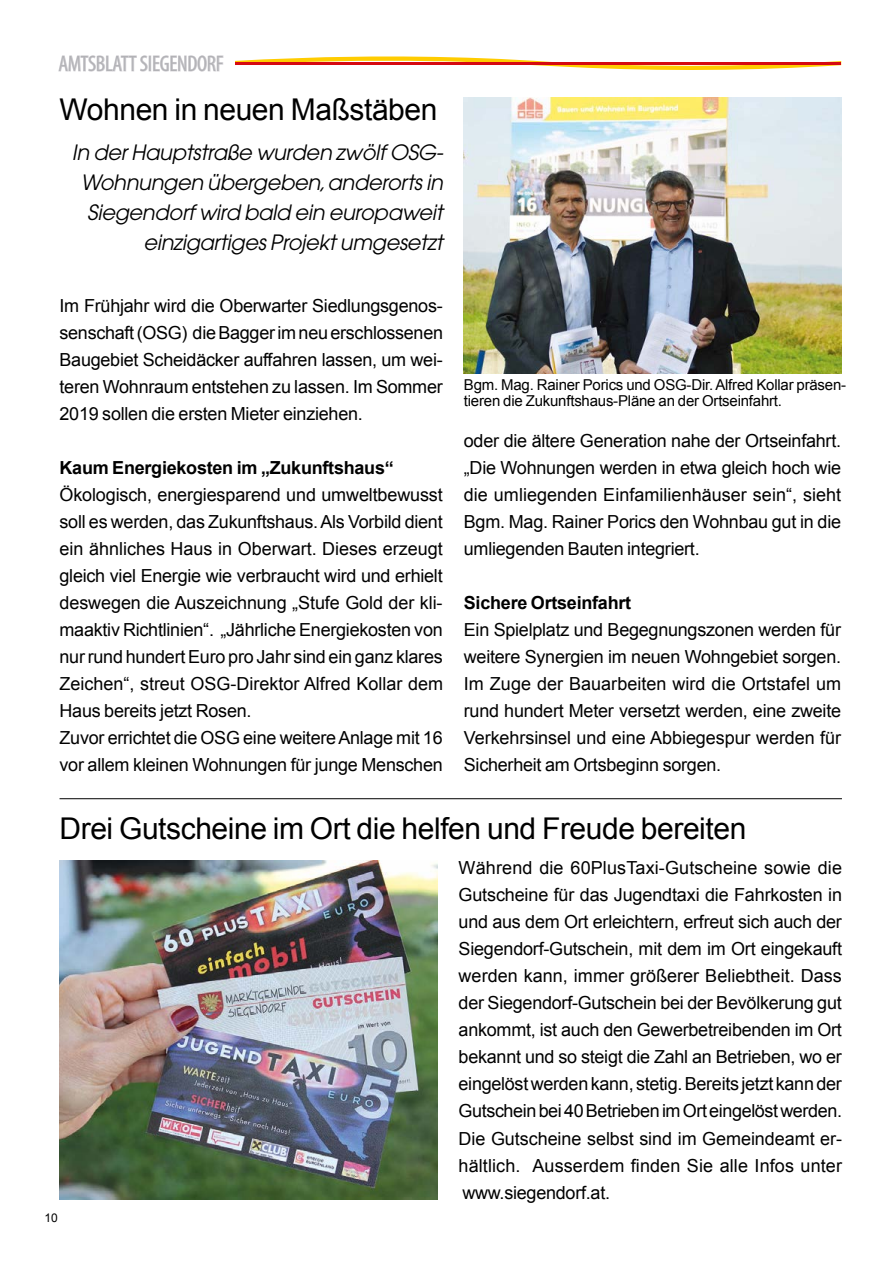
<style>
.page{position:relative;width:893px;height:1263px;background:#fff}
.page>*{position:absolute;margin:0;border:0;box-sizing:border-box;transform-origin:0 0}
.t1{font:30px "Arial";letter-spacing:-.015em;color:#000}
.t2{font:condensed 22.5px "Myriad Pro";letter-spacing:-.01em;color:#b2b2b6}
.t3{font:italic 21px/30px "Avant Garde";letter-spacing:-.015em;color:#000;text-align:right}
.t4{font:18px/27px "Arial";letter-spacing:-.015em;color:#000;text-align:justify}
.t5{font:700 18px "Arial";letter-spacing:-.015em;color:#000}
.t6{font:15px/16.5px "Arial";letter-spacing:-.015em;color:#000}
.t7{font:12px "Arial";color:#000}
</style>
<div class="page">
<svg style="left:58px;top:55px;width:166px;height:17px"></svg>
<svg style="left:235px;top:56px;width:606px;height:14px"></svg>
<hr style="left:235px;top:62px;width:606px;height:3px;background:#d50911">
<img style="left:464px;top:98px;width:377px;height:275px">
<img style="left:60px;top:861px;width:378px;height:338px">
<hr style="left:60px;top:798px;width:782px;height:1px;background:#000">
<p class="t2" style="left:58px;top:50px;width:167px">AMTSBLATT SIEGENDORF</p>
<h1 class="t1" style="left:60px;top:89px;width:379px">Wohnen in neuen Maßstäben</h1>
<p class="t3" style="left:72px;top:137px;width:373px">In der Hauptstraße wurden zwölf OSG-Wohnungen übergeben, anderorts in Siegendorf wird bald ein europaweit einzigartiges Projekt umgesetzt</p>
<p class="t4" style="left:60px;top:292px;width:385px">Im Frühjahr wird die Oberwarter Siedlungsgenos&shy;senschaft (OSG) die Bagger im neu erschlossenen Baugebiet Scheidäcker auffahren lassen, um wei&shy;teren Wohnraum entstehen zu lassen. Im Sommer 2019 sollen die ersten Mieter einziehen.</p>
<p class="t5" style="left:60px;top:456px;width:336px">Kaum Energiekosten im „Zukunftshaus“</p>
<p class="t4" style="left:60px;top:481px;width:385px;text-align:left">Ökologisch, energiesparend und umweltbewusst soll es werden, das Zukunftshaus. Als Vorbild dient ein ähnliches Haus in Oberwart. Dieses erzeugt gleich viel Energie wie verbraucht wird und erhielt deswegen die Auszeichnung „Stufe Gold der kli&shy;maaktiv Richtlinien“. „Jährliche Energiekosten von nur rund hundert Euro pro Jahr sind ein ganz klares Zeichen“, streut OSG-Direktor Alfred Kollar dem Haus bereits jetzt Rosen.<br>Zuvor errichtet die OSG eine weitere Anlage mit 16 vor allem kleinen Wohnungen für junge Menschen</p>
<p class="t6" style="left:464px;top:376px;width:384px">Bgm. Mag. Rainer Porics und OSG-Dir. Alfred Kollar präsen&shy;tieren die Zukunftshaus-Pläne an der Ortseinfahrt.</p>
<p class="t4" style="left:464px;top:427px;width:379px">oder die ältere Generation nahe der Ortseinfahrt. „Die Wohnungen werden in etwa gleich hoch wie die umliegenden Einfamilienhäuser sein“, sieht Bgm. Mag. Rainer Porics den Wohnbau gut in die umliegenden Bauten integriert.</p>
<p class="t5" style="left:464px;top:591px;width:169px">Sichere Ortseinfahrt</p>
<p class="t4" style="left:464px;top:616px;width:379px">Ein Spielplatz und Begegnungszonen werden für weitere Synergien im neuen Wohngebiet sorgen.<br>Im Zuge der Bauarbeiten wird die Ortstafel um rund hundert Meter versetzt werden, eine zweite Verkehrsinsel und eine Abbiegespur werden für Sicherheit am Ortsbeginn sorgen.</p>
<h1 class="t1" style="left:60px;top:809px;width:688px">Drei Gutscheine im Ort die helfen und Freude bereiten</h1>
<p class="t4" style="left:459px;top:855px;width:385px">Während die 60PlusTaxi-Gutscheine sowie die Gutscheine für das Jugendtaxi die Fahrkosten in und aus dem Ort erleichtern, erfreut sich auch der Siegendorf-Gutschein, mit dem im Ort eingekauft werden kann, immer größerer Beliebtheit. Dass der Siegendorf-Gutschein bei der Bevölkerung gut ankommt, ist auch den Gewerbetreibenden im Ort bekannt und so steigt die Zahl an Betrieben, wo er eingelöst werden kann, stetig. Bereits jetzt kann der Gutschein bei 40 Betrieben im Ort eingelöst werden.<br>Die Gutscheine selbst sind im Gemeindeamt er&shy;hältlich. Ausserdem finden Sie alle Infos unter www.siegendorf.at.</p>
<p class="t7" style="left:45px;top:1210px;width:15px">10</p>
</div>
